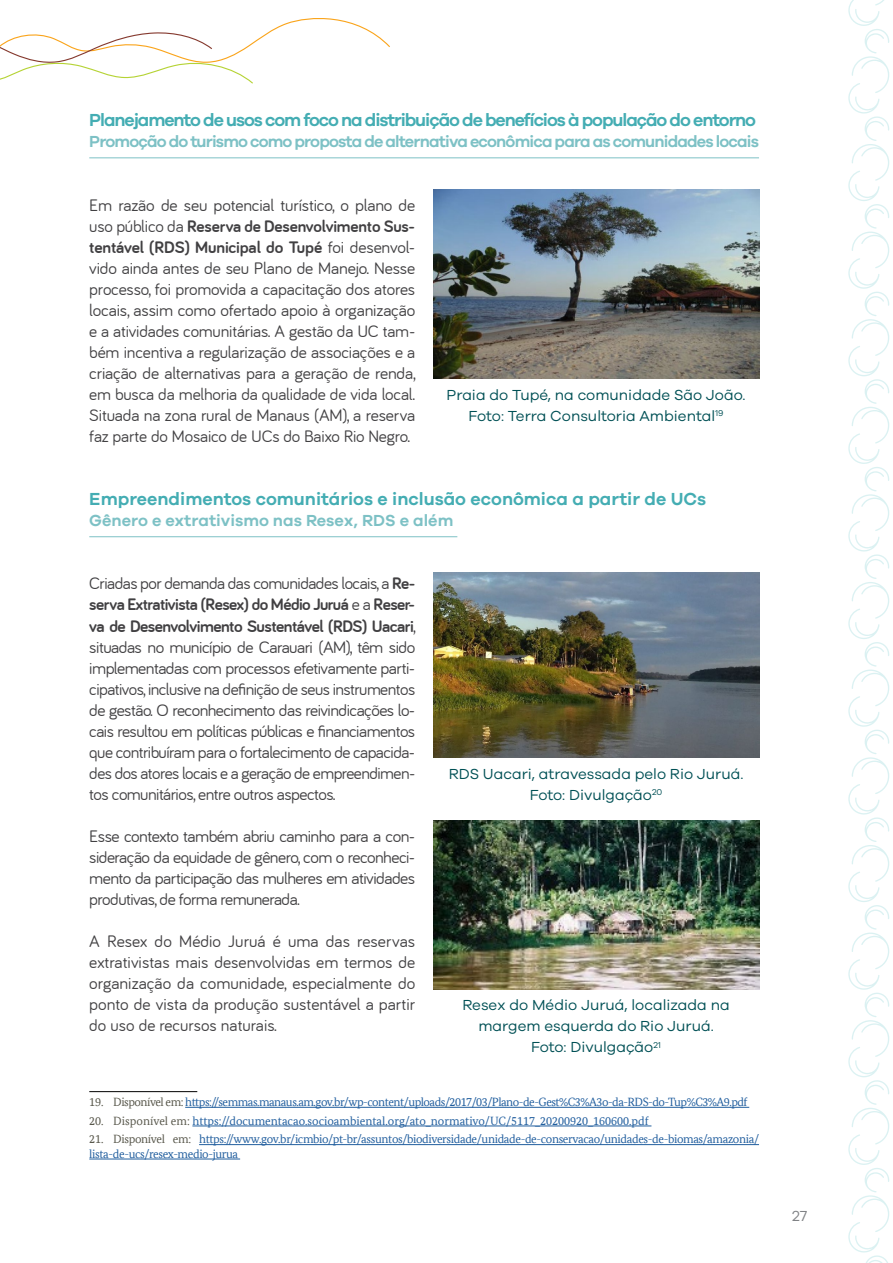
<style>
.page{position:relative;width:893px;height:1263px;background:#fff}
.page>*{position:absolute;margin:0;border:0;box-sizing:border-box;transform-origin:0 0}
.t1{font:600 18px "Galano Grotesque";letter-spacing:-.06em;color:#44adb3}
.t2{font:600 18px "Galano Grotesque";color:#44adb3}
.t3{font:17.25px/21px "Bariol";letter-spacing:-.025em;color:#414042;text-align:justify}
.t4{font:600 16.5px "Galano Grotesque";letter-spacing:-.05em;color:#7dc1c5}
.t5{font:600 16.5px "Galano Grotesque";color:#7dc1c5}
.t6{font:15px/21px "Galano Grotesque";color:#005055;text-align:center}
.t7{font:15px "Galano Grotesque Alt";color:#808285}
.t8{font:12px/14.4px "Bundes Serif Office";letter-spacing:-.03em;color:#215e9e}
.t9{font:12px "Bundes Serif Office";color:#215e9e}
.s1{font-weight:700}
.s2{color:#58574b}
</style>
<div class="page">
<svg style="left:848px;top:0;width:42px;height:1263px"></svg>
<svg style="left:0;top:18px;width:390px;height:66px"></svg>
<hr style="left:89px;top:157px;width:670px;height:1px;background:#7dc1c5">
<hr style="left:89px;top:1091px;width:108px;height:1px;background:#000">
<hr style="left:185px;top:1107px;width:564px;height:1px;background:#215e9e">
<hr style="left:192px;top:1126px;width:459px;height:1px;background:#215e9e">
<hr style="left:199px;top:1144px;width:560px;height:1px;background:#215e9e">
<hr style="left:89px;top:1159px;width:151px;height:1px;background:#215e9e">
<img style="left:433px;top:190px;width:326px;height:189px">
<hr style="left:89px;top:536px;width:368px;height:1px;background:#7dc1c5">
<img style="left:433px;top:572px;width:326px;height:186px">
<img style="left:433px;top:821px;width:326px;height:168px">
<p class="t1" style="left:89px;top:109px;width:668px">Planejamento de usos com foco na distribuição de benefícios à população do entorno</p>
<p class="t4" style="left:89px;top:132px;width:671px">Promoção do turismo como proposta de alternativa econômica para as comunidades locais</p>
<p class="t3" style="left:89px;top:194px;width:328px">Em razão de seu potencial turístico, o plano de uso público da <span class="s1">Reserva de Desenvolvimento Sus&shy;tentável (RDS) Municipal do Tupé</span> foi desenvol&shy;vido ainda antes de seu Plano de Manejo. Nesse processo, foi promovida a capacitação dos atores locais, assim como ofertado apoio à organização e a atividades comunitárias. A gestão da UC tam&shy;bém incentiva a regularização de associações e a criação de alternativas para a geração de renda, em busca da melhoria da qualidade de vida local.<br>Situada na zona rural de Manaus (AM), a reserva faz parte do Mosaico de UCs do Baixo Rio Negro.</p>
<p class="t6" style="left:447px;top:384px;width:301px">Praia do Tupé, na comunidade São João.<br>Foto: Terra Consultoria Ambiental<sup>19</sup></p>
<p class="t2" style="left:89px;top:488px;width:618px">Empreendimentos comunitários e inclusão econômica a partir de UCs</p>
<p class="t5" style="left:89px;top:511px;width:366px">Gênero e extrativismo nas Resex, RDS e além</p>
<p class="t3" style="left:89px;top:573px;width:328px">Criadas por demanda das comunidades locais, a <span class="s1">Re&shy;serva Extrativista (Resex) do Médio Juruá</span> e a <span class="s1">Reser&shy;va de Desenvolvimento Sustentável (RDS) Uacari</span>, situadas no município de Carauari (AM), têm sido implementadas com processos efetivamente parti&shy;cipativos, inclusive na definição de seus instrumentos de gestão. O reconhecimento das reivindicações lo&shy;cais resultou em políticas públicas e financiamentos que contribuíram para o fortalecimento de capacida&shy;des dos atores locais e a geração de empreendimen&shy;tos comunitários, entre outros aspectos.</p>
<p class="t3" style="left:89px;top:826px;width:327px">Esse contexto também abriu caminho para a con&shy;sideração da equidade de gênero, com o reconheci&shy;mento da participação das mulheres em atividades produtivas, de forma remunerada.</p>
<p class="t3" style="left:89px;top:931px;width:327px">A Resex do Médio Juruá é uma das reservas extrativistas mais desenvolvidas em termos de organização da comunidade, especialmente do ponto de vista da produção sustentável a partir do uso de recursos naturais.</p>
<p class="t6" style="left:449px;top:763px;width:296px">RDS Uacari, atravessada pelo Rio Juruá.<br>Foto: Divulgação<sup>20</sup></p>
<p class="t6" style="left:462px;top:994px;width:269px">Resex do Médio Juruá, localizada na margem esquerda do Rio Juruá.<br>Foto: Divulgação<sup>21</sup></p>
<p class="t8" style="left:89px;top:1095px;width:660px"><span class="s2">19. Disponível em:</span> https://semmas.manaus.am.gov.br/wp-content/uploads/2017/03/Plano-de-Gest%C3%A3o-da-RDS-do-Tup%C3%A9.pdf</p>
<p class="t9" style="left:89px;top:1114px;width:561px"><span class="s2">20. Disponível em:</span> https://documentacao.socioambiental.org/ato_normativo/UC/5117_20200920_160600.pdf</p>
<p class="t8" style="left:89px;top:1132px;width:671px"><span class="s2">21. Disponível em:</span> https://www.gov.br/icmbio/pt-br/assuntos/biodiversidade/unidade-de-conservacao/unidades-de-biomas/amazonia/ lista-de-ucs/resex-medio-jurua</p>
<p class="t7" style="left:792px;top:1206px;width:17px">27</p>
</div>
